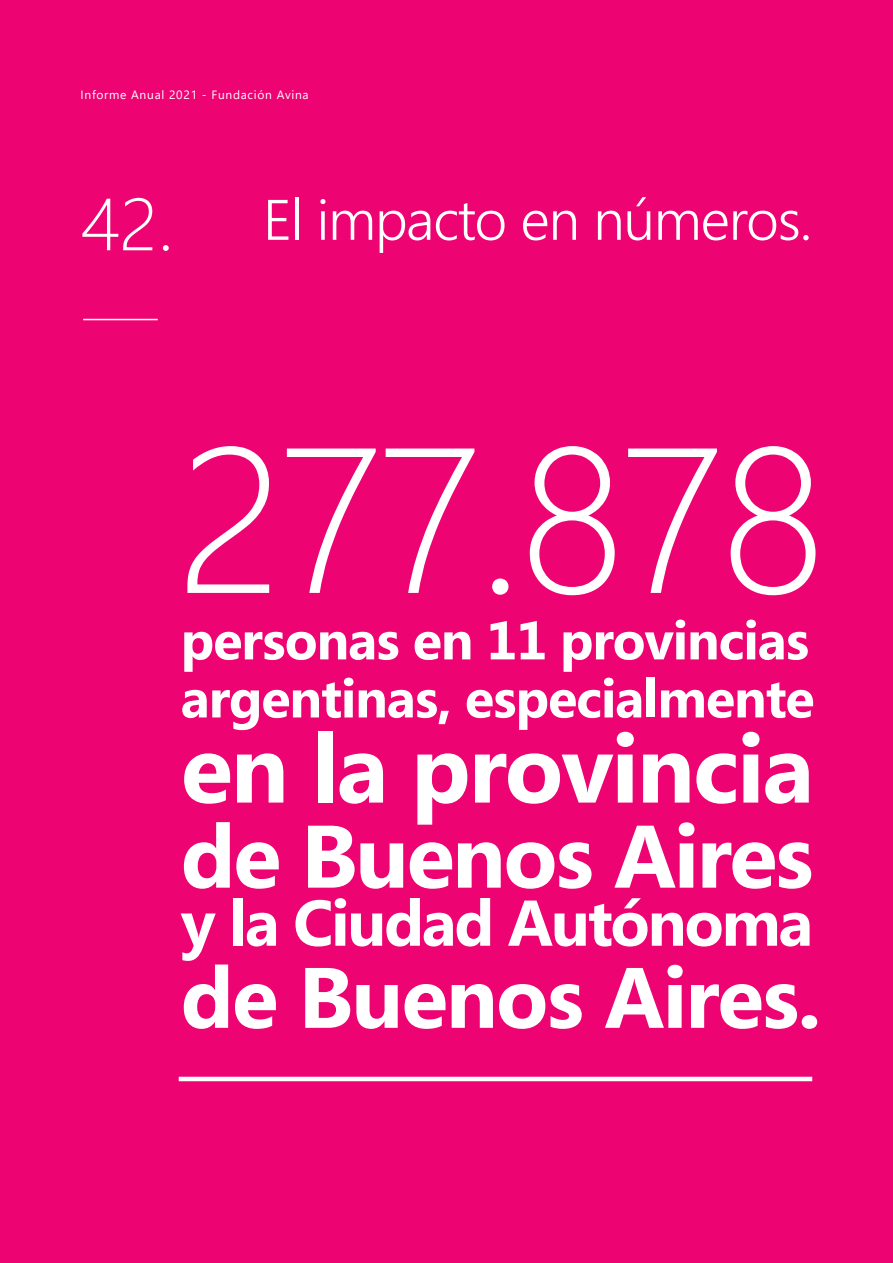
<style>
.page{position:relative;width:893px;height:1263px;background:#ed0372}
.page>*{position:absolute;margin:0;border:0;box-sizing:border-box;transform-origin:0 0}
.t1{font:300 206.25px "Segoe UI";letter-spacing:-.02em;color:#fff}
.t2{font:700 96px "Segoe UI";letter-spacing:-.02em;color:#fff}
.t3{font:700 88.5px "Segoe UI";letter-spacing:-.025em;color:#fff}
.t4{font:700 85.5px "Segoe UI";letter-spacing:-.02em;color:#fff}
.t5{font:300 73.65px "Segoe UI";color:#fff}
.t6{font:700 64.5px "Segoe UI";letter-spacing:-.035em;color:#fff}
.t7{font:300 57px "Segoe UI";letter-spacing:-.02em;color:#fff}
.t8{font:700 54px/58.1px "Segoe UI";letter-spacing:-.02em;color:#fff}
.t9{font:12px "Segoe UI";letter-spacing:.06em;color:#fff}
</style>
<div class="page">
<hr style="left:83px;top:319px;width:75px;height:1px;background:#fff">
<hr style="left:179px;top:1077px;width:633px;height:4px;background:#fff">
<p class="t9" style="left:81px;top:84px;width:230px">Informe Anual 2021 - Fundación Avina</p>
<h3 class="t5" style="left:81px;top:155px;width:95px">42.</h3>
<p class="t7" style="left:263px;top:166px;width:551px">El impacto en números.</p>
<h1 class="t1" style="left:178px;top:325px;width:650px">277.878</h1>
<p class="t8" style="left:181px;top:609px;width:635px">personas en 11 provincias argentinas, especialmente</p>
<h2 class="t2" style="left:181px;top:700px;width:635px">en la provincia</h2>
<h3 class="t3" style="left:181px;top:793px;width:635px">de Buenos Aires</h3>
<p class="t6" style="left:181px;top:877px;width:634px">y la Ciudad Autónoma</p>
<h3 class="t4" style="left:181px;top:936px;width:642px">de Buenos Aires.</h3>
</div>
